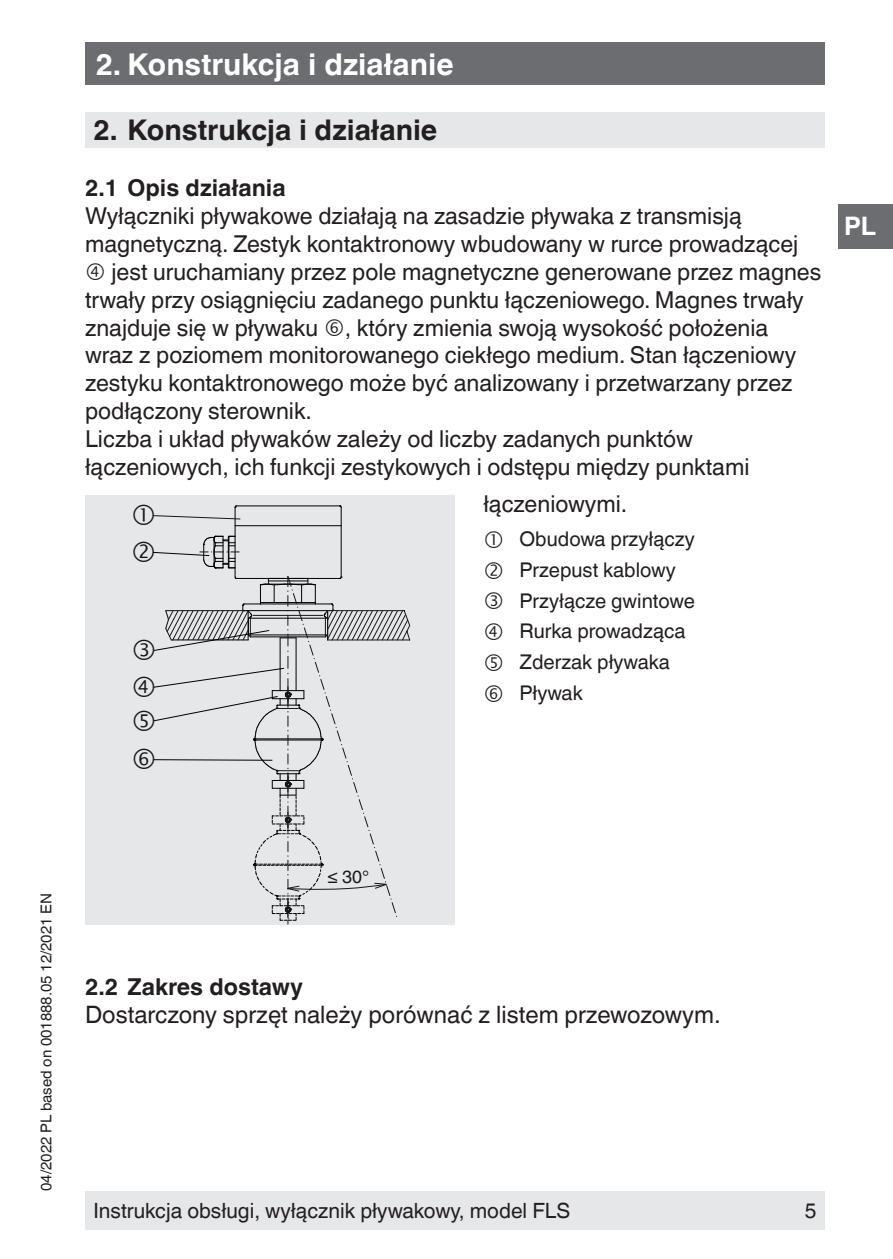
<style>
.page{position:relative;width:893px;height:1259px;background:#fff}
.page>*{position:absolute;margin:0;border:0;box-sizing:border-box;transform-origin:0 0}
.t1{font:700 30px "Helvetica World";color:#fff}
.t2{font:700 28.5px "Helvetica World";color:#231f20}
.t3{font:700 25.5px "Helvetica World";color:#fff}
.t4{font:24px "Helvetica World";color:#231f20}
.t5{font:23.4px "Helvetica World";color:#231f20}
.t6{font:700 23.4px "Helvetica World";color:#231f20}
.t7{font:21px "Helvetica World";color:#231f20}
.t8{font:20.4px/30.6px "Helvetica World";color:#231f20}
.t9{font:17.7px "Helvetica World";color:#171717}
.t10{font:15px "Helvetica World";color:#231f20}
</style>
<div class="page">
<div style="left:85px;top:1191px;width:740px;height:38px;background:#e6e7e9"></div>
<div style="left:838px;top:204px;width:55px;height:44px;background:#6c6d70"></div>
<div style="left:85px;top:43px;width:740px;height:42px;background:#6c6d70"></div>
<div style="left:85px;top:495px;width:370px;height:429px;background:#e6e7e9"></div>
<hr style="left:235px;top:507px;width:1px;height:70px;background:#000">
<hr style="left:341px;top:507px;width:1px;height:70px;background:#000">
<hr style="left:236px;top:505px;width:104px;height:1px;background:#000">
<hr style="left:235px;top:525px;width:106px;height:1px;background:#000">
<div style="left:85px;top:112px;width:740px;height:36px;background:#e6e7e9"></div>
<svg style="left:153px;top:505px;width:88px;height:20px"></svg>
<svg style="left:152px;top:535px;width:87px;height:34px"></svg>
<svg style="left:153px;top:576px;width:257px;height:348px"></svg>
<p class="t1" style="left:96px;top:47px;width:359px">2. Konstrukcja i działanie</p>
<p class="t2" style="left:94px;top:113px;width:345px">2. Konstrukcja i działanie</p>
<p class="t6" style="left:85px;top:174px;width:202px">2.1 Opis działania</p>
<p class="t5" style="left:85px;top:202px;width:658px">Wyłączniki pływakowe działają na zasadzie pływaka z transmisją</p>
<p class="t5" style="left:85px;top:230px;width:715px">magnetyczną. Zestyk kontaktronowy wbudowany w rurce prowadzącej</p>
<p class="t5" style="left:111px;top:258px;width:711px">jest uruchamiany przez pole magnetyczne generowane przez magnes</p>
<p class="t5" style="left:85px;top:286px;width:720px">trwały przy osiągnięciu zadanego punktu łączeniowego. Magnes trwały</p>
<p class="t5" style="left:85px;top:314px;width:685px">znajduje się w pływaku , który zmienia swoją wysokość położenia</p>
<p class="t5" style="left:85px;top:342px;width:713px">wraz z poziomem monitorowanego ciekłego medium. Stan łączeniowy</p>
<p class="t5" style="left:85px;top:369px;width:709px">zestyku kontaktronowego może być analizowany i przetwarzany przez</p>
<p class="t5" style="left:85px;top:397px;width:229px">podłączony sterownik.</p>
<p class="t5" style="left:85px;top:425px;width:610px">Liczba i układ pływaków zależy od liczby zadanych punktów</p>
<p class="t5" style="left:85px;top:453px;width:666px">łączeniowych, ich funkcji zestykowych i odstępu między punktami</p>
<p class="t5" style="left:483px;top:490px;width:146px">łączeniowymi.</p>
<p class="t8" style="left:519px;top:524px;width:177px">Obudowa przyłączy<br>Przepust kablowy<br>Przyłącze gwintowe<br>Rurka prowadząca<br>Zderzak pływaka<br>Pływak</p>
<p class="t3" style="left:844px;top:212px;width:34px">PL</p>
<p class="t10" style="left:38px;top:1191px;width:299px;rotate:-90deg">04/2022 PL based on 001888.05 12/2021 EN</p>
<p class="t9" style="left:327px;top:867px;width:43px">≤ 30°</p>
<p class="t6" style="left:85px;top:973px;width:219px">2.2 Zakres dostawy</p>
<p class="t4" style="left:85px;top:1001px;width:637px">Dostarczony sprzęt należy porównać z listem przewozowym.</p>
<p class="t7" style="left:94px;top:1198px;width:478px">Instrukcja obsługi, wyłącznik pływakowy, model FLS</p>
<p class="t7" style="left:805px;top:1198px;width:13px">5</p>
</div>
